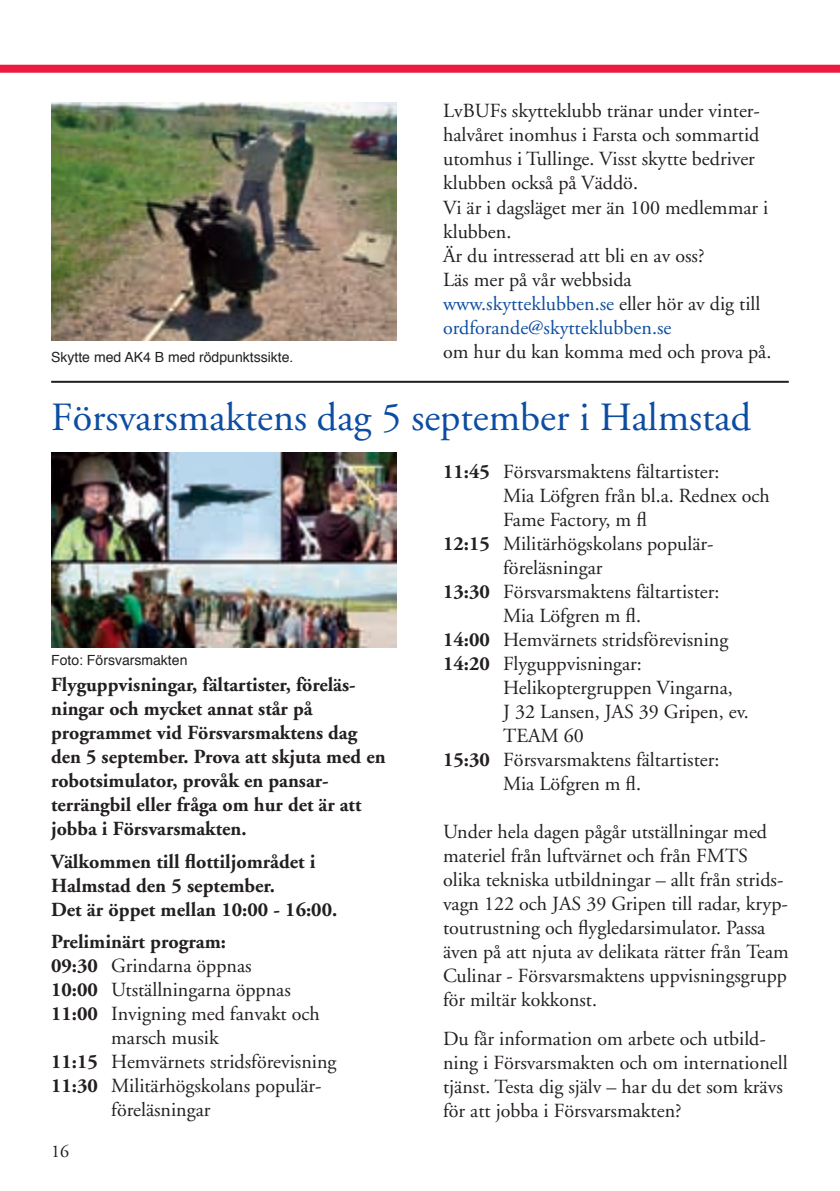
<style>
.page{position:relative;width:840px;height:1191px;background:#fff}
.page>*{position:absolute;margin:0;border:0;box-sizing:border-box;transform-origin:0 0}
.t1{font:40px "Adobe Garamond";color:#0d4da1}
.t2{font:20px/24px "Adobe Garamond";color:#231f20}
.t3{font:700 20px/24px "Adobe Garamond";color:#231f20}
.t4{font:18px "Adobe Garamond";color:#231f20}
.t5{font:14px "Helvetica";color:#231f20}
.s1{color:#0d4da1}
.s2{font-weight:700}
</style>
<div class="page">
<div style="left:0;top:65px;width:839px;height:8px;background:#ed1a40"></div>
<img style="left:51px;top:452px;width:345px;height:196px">
<img style="left:51px;top:102px;width:345px;height:238px">
<hr style="left:51px;top:381px;width:737px;height:2px;background:#231f20">
<p class="t2" style="left:443px;top:100px;width:326px">LvBUFs skytteklubb tränar under vinter&shy;halvåret inomhus i Farsta och sommartid utomhus i Tullinge. Visst skytte bedriver klubben också på Väddö.<br>Vi är i dagsläget mer än 100 medlemmar i klubben.<br>Är du intresserad att bli en av oss?<br>Läs mer på vår webbsida <span class="s1">www.skytteklubben.se</span> eller hör av dig till <span class="s1">ordforande@skytteklubben.se</span></p>
<p class="t5" style="left:51px;top:346px;width:244px">Skytte med AK4 B med rödpunktssikte.</p>
<p class="t2" style="left:443px;top:340px;width:329px">om hur du kan komma med och prova på.</p>
<h1 class="t1" style="left:51px;top:395px;width:701px">Försvarsmaktens dag 5 september i Halmstad</h1>
<p class="t5" style="left:51px;top:649px;width:138px">Foto: Försvarsmakten</p>
<p class="t3" style="left:51px;top:673px;width:336px">Flyguppvisningar, fältartister, föreläs&shy;ningar och mycket annat står på programmet vid Försvarsmaktens dag den 5 september. Prova att skjuta med en robotsimulator, provåk en pansar&shy;terrängbil eller fråga om hur det är att jobba i Försvarsmakten.</p>
<p class="t3" style="left:51px;top:850px;width:287px">Välkommen till flottiljområdet i<br>Halmstad den 5 september.<br>Det är öppet mellan 10:00 - 16:00.</p>
<p class="t3" style="left:51px;top:930px;width:176px">Preliminärt program:</p>
<p class="t2" style="left:51px;top:954px;width:202px"><span class="s2">09:30</span> Grindarna öppnas</p>
<p class="t2" style="left:51px;top:978px;width:241px"><span class="s2">10:00</span> Utställningarna öppnas</p>
<p class="t2" style="left:51px;top:1002px;width:270px"><span class="s2">11:00</span> Invigning med fanvakt och</p>
<p class="t2" style="left:111px;top:1026px;width:109px">marsch musik</p>
<p class="t2" style="left:51px;top:1050px;width:287px"><span class="s2">11:15</span> Hemvärnets stridsförevisning</p>
<p class="t2" style="left:51px;top:1074px;width:272px"><span class="s2">11:30</span> Militärhögskolans populär-</p>
<p class="t2" style="left:111px;top:1098px;width:101px">föreläsningar</p>
<p class="t4" style="left:51px;top:1141px;width:19px">16</p>
<p class="t2" style="left:443px;top:460px;width:278px"><span class="s2">11:45</span> Försvarsmaktens fältartister:</p>
<p class="t2" style="left:503px;top:484px;width:268px">Mia Löfgren från bl.a. Rednex och</p>
<p class="t2" style="left:503px;top:508px;width:145px">Fame Factory, m fl</p>
<p class="t2" style="left:443px;top:532px;width:272px"><span class="s2">12:15</span> Militärhögskolans populär-</p>
<p class="t2" style="left:503px;top:556px;width:101px">föreläsningar</p>
<p class="t2" style="left:443px;top:580px;width:278px"><span class="s2">13:30</span> Försvarsmaktens fältartister:</p>
<p class="t2" style="left:503px;top:604px;width:139px">Mia Löfgren m fl.</p>
<p class="t2" style="left:443px;top:628px;width:286px"><span class="s2">14:00</span> Hemvärnets stridsförevisning</p>
<p class="t2" style="left:443px;top:652px;width:200px"><span class="s2">14:20</span> Flyguppvisningar:</p>
<p class="t2" style="left:503px;top:676px;width:231px">Helikoptergruppen Vingarna,</p>
<p class="t2" style="left:503px;top:700px;width:247px">J 32 Lansen, JAS 39 Gripen, ev.</p>
<p class="t2" style="left:503px;top:724px;width:82px">TEAM 60</p>
<p class="t2" style="left:443px;top:748px;width:278px"><span class="s2">15:30</span> Försvarsmaktens fältartister:</p>
<p class="t2" style="left:503px;top:772px;width:139px">Mia Löfgren m fl.</p>
<p class="t2" style="left:443px;top:820px;width:347px">Under hela dagen pågår utställningar med materiel från luftvärnet och från FMTS olika tekniska utbildningar – allt från strids&shy;vagn 122 och JAS 39 Gripen till radar, kryp&shy;toutrustning och flygledarsimulator. Passa även på att njuta av delikata rätter från Team Culinar - Försvarsmaktens uppvisningsgrupp för miltär kokkonst.</p>
<p class="t2" style="left:443px;top:1027px;width:346px">Du får information om arbete och utbild&shy;ning i Försvarsmakten och om internationell tjänst. Testa dig själv – har du det som krävs för att jobba i Försvarsmakten?</p>
</div>
